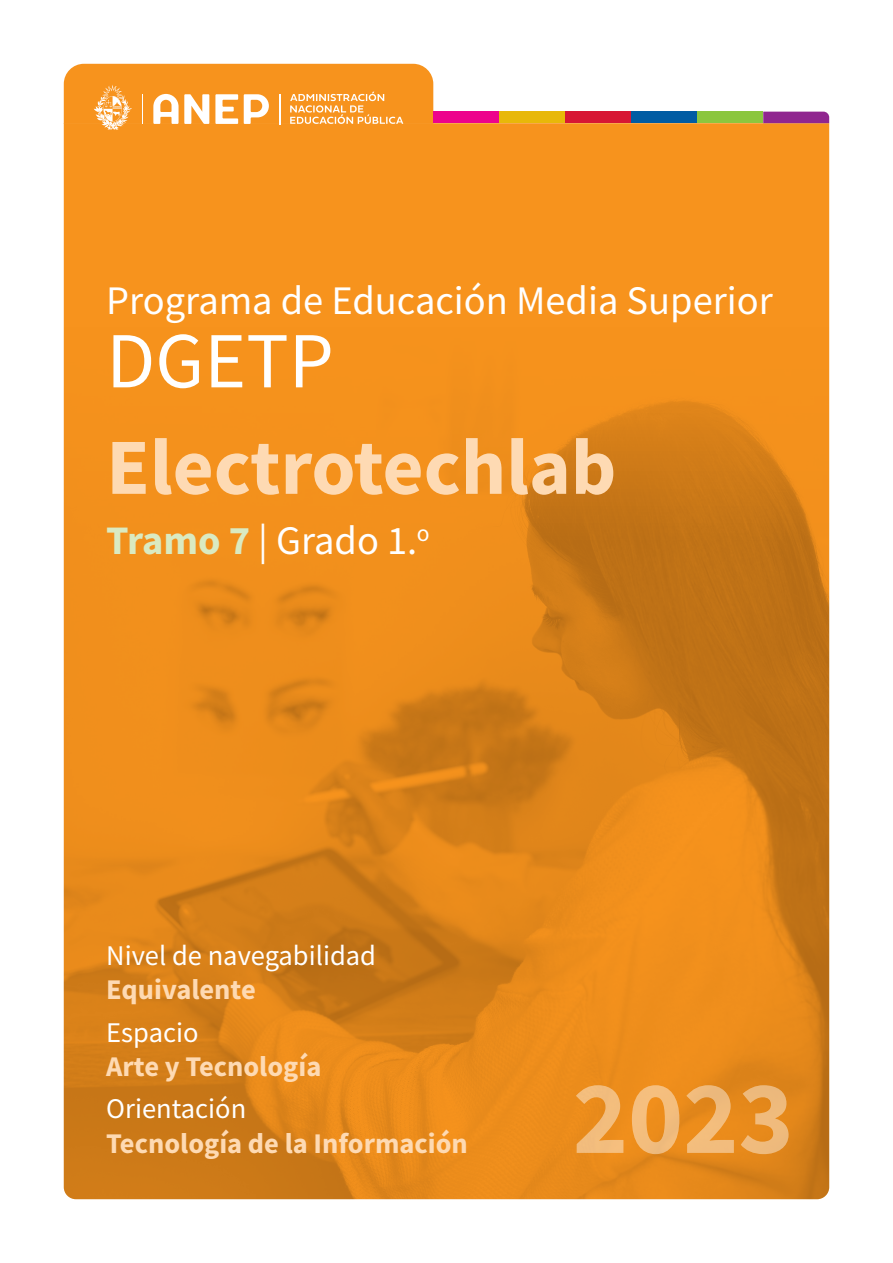
<style>
.page{position:relative;width:893px;height:1263px;background:#fff}
.page>*{position:absolute;margin:0;border:0;box-sizing:border-box;transform-origin:0 0}
.t1{font:700 79.5px "Source Sans Pro";color:#fedab3}
.t2{font:79.5px "Source Sans Pro";color:#fff}
.t3{font:40.5px "Source Sans Pro";color:#fff}
.t4{font:700 28.5px "Source Sans Pro";color:#fedab3}
.t5{font:28.5px "Source Sans Pro";color:#fff}
.s1{font-weight:700;color:#daeac1}
</style>
<div class="page">
<div style="left:64px;top:123px;width:765px;height:204px;background:#f7931d"></div>
<img style="left:64px;top:327px;width:765px;height:872px">
<svg style="left:64px;top:64px;width:369px;height:66px"></svg>
<div style="left:499px;top:112px;width:66px;height:11px;background:#e8b809"></div>
<div style="left:433px;top:112px;width:66px;height:11px;background:#ed028c"></div>
<div style="left:565px;top:112px;width:66px;height:11px;background:#d71634"></div>
<div style="left:631px;top:112px;width:66px;height:11px;background:#015ca3"></div>
<div style="left:697px;top:112px;width:66px;height:11px;background:#8bc63e"></div>
<svg style="left:763px;top:112px;width:66px;height:11px"></svg>
<svg style="left:576px;top:1085px;width:212px;height:69px"></svg>
<p class="t3" style="left:106px;top:275px;width:668px">Programa de Educación Media Superior</p>
<p class="t2" style="left:106px;top:310px;width:229px">DGETP</p>
<p class="t1" style="left:106px;top:414px;width:512px">Electrotechlab</p>
<p class="t3" style="left:106px;top:515px;width:325px"><span class="s1">Tramo 7</span> | Grado 1.<sup>o</sup></p>
<p class="t5" style="left:106px;top:937px;width:271px">Nivel de navegabilidad</p>
<p class="t4" style="left:106px;top:970px;width:151px">Equivalente</p>
<p class="t5" style="left:106px;top:1014px;width:94px">Espacio</p>
<p class="t4" style="left:106px;top:1047px;width:217px">Arte y Tecnología</p>
<p class="t5" style="left:106px;top:1091px;width:141px">Orientación</p>
<p class="t4" style="left:106px;top:1124px;width:363px">Tecnología de la Información</p>
</div>
